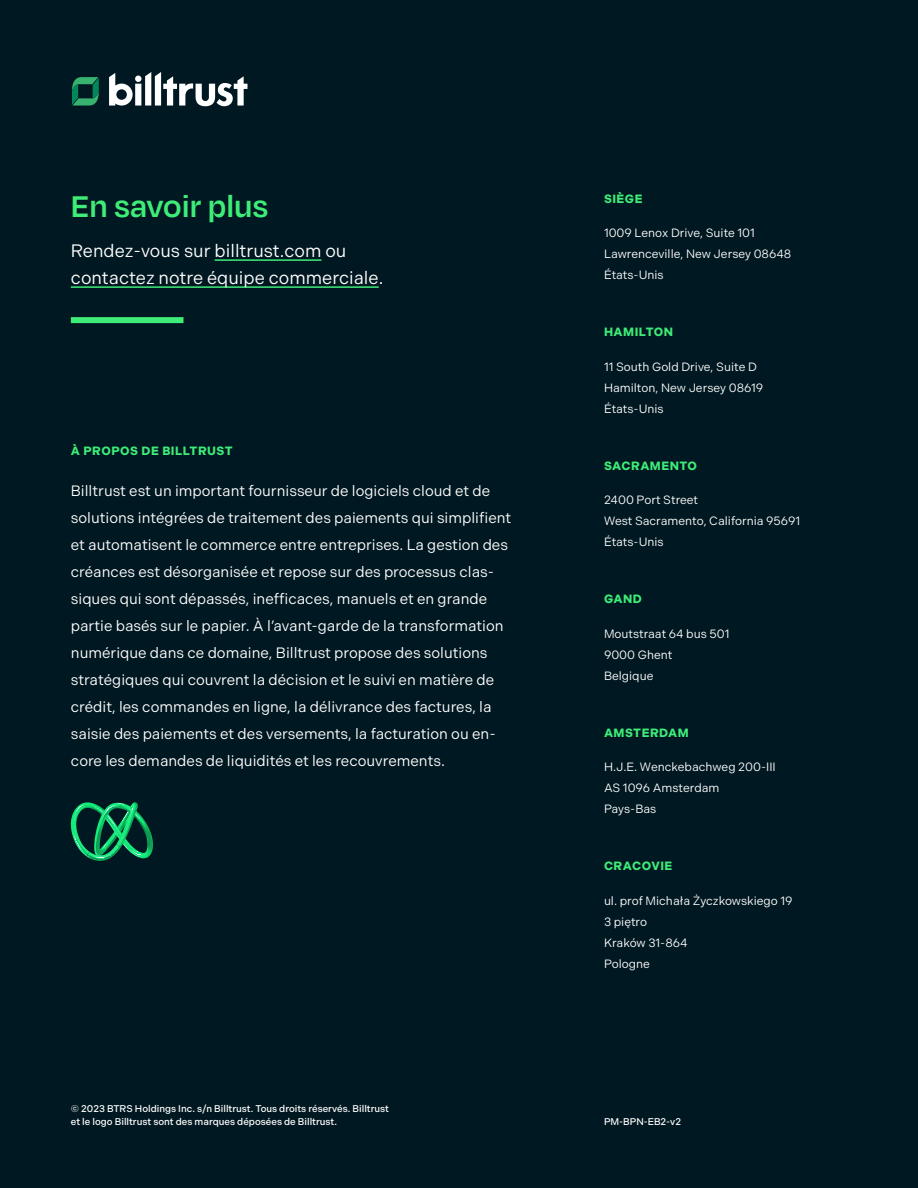
<style>
.page{position:relative;width:918px;height:1188px;background:#001821}
.page>*{position:absolute;margin:0;border:0;box-sizing:border-box;transform-origin:0 0}
.CTA{font:600 34.5px "Degular";color:#3eec78}
.Sales_Contact{font:18px/27px "Indivisible";color:#fff}
.Boilerplate{font:15px/27px "Indivisible";color:#fff}
.Address{font:12px/21px "Indivisible";color:#fff}
.Back_Cover_Header{font:700 12px "Indivisible";letter-spacing:.04em;color:#3eec78}
.Copyright{font:500 9.75px/13.5px "Indivisible";color:#fff}
</style>
<div class="page">
<svg style="left:72px;top:77px;width:27px;height:29px"></svg>
<svg style="left:109px;top:72px;width:138px;height:34px"></svg>
<hr style="left:215px;top:259px;width:106px;height:2px;background:#3eec78">
<div style="left:71px;top:317px;width:112px;height:6px;background:#3eec78"></div>
<hr style="left:71px;top:286px;width:308px;height:2px;background:#3eec78">
<svg style="left:71px;top:802px;width:77px;height:59px"></svg>
<p class="CTA" style="left:71px;top:184px;width:199px">En savoir plus</p>
<p class="Sales_Contact" style="left:71px;top:238px;width:314px">Rendez-vous sur billtrust.com ou contactez notre équipe commerciale.</p>
<p class="Back_Cover_Header" style="left:71px;top:444px;width:163px">À PROPOS DE BILLTRUST</p>
<p class="Boilerplate" style="left:71px;top:477px;width:442px">Billtrust est un important fournisseur de logiciels cloud et de solutions intégrées de traitement des paiements qui simplifient et automatisent le commerce entre entreprises. La gestion des créances est désorganisée et repose sur des processus clas&shy;siques qui sont dépassés, inefficaces, manuels et en grande partie basés sur le papier. À l’avant-garde de la transformation numérique dans ce domaine, Billtrust propose des solutions stratégiques qui couvrent la décision et le suivi en matière de crédit, les commandes en ligne, la délivrance des factures, la saisie des paiements et des versements, la facturation ou en&shy;core les demandes de liquidités et les recouvrements.</p>
<p class="Copyright" style="left:71px;top:1101px;width:320px">© 2023 BTRS Holdings Inc. s/n Billtrust. Tous droits réservés. Billtrust et le logo Billtrust sont des marques déposées de Billtrust.</p>
<p class="Back_Cover_Header" style="left:604px;top:191px;width:40px">SIÈGE</p>
<p class="Address" style="left:604px;top:222px;width:189px">1009 Lenox Drive, Suite 101<br>Lawrenceville, New Jersey 08648<br>États-Unis</p>
<p class="Back_Cover_Header" style="left:604px;top:325px;width:71px">HAMILTON</p>
<p class="Address" style="left:604px;top:356px;width:161px">11 South Gold Drive, Suite D<br>Hamilton, New Jersey 08619<br>États-Unis</p>
<p class="Back_Cover_Header" style="left:604px;top:458px;width:95px">SACRAMENTO</p>
<p class="Address" style="left:604px;top:489px;width:198px">2400 Port Street<br>West Sacramento, California 95691<br>États-Unis</p>
<p class="Back_Cover_Header" style="left:604px;top:592px;width:39px">GAND</p>
<p class="Address" style="left:604px;top:623px;width:127px">Moutstraat 64 bus 501<br>9000 Ghent<br>Belgique</p>
<p class="Back_Cover_Header" style="left:604px;top:725px;width:86px">AMSTERDAM</p>
<p class="Address" style="left:604px;top:756px;width:173px">H.J.E. Wenckebachweg 200-III<br>AS 1096 Amsterdam<br>Pays-Bas</p>
<p class="Back_Cover_Header" style="left:604px;top:859px;width:70px">CRACOVIE</p>
<p class="Address" style="left:604px;top:890px;width:190px">ul. prof Michała Życzkowskiego 19<br>3 piętro<br>Kraków 31-864<br>Pologne</p>
<p class="Copyright" style="left:604px;top:1115px;width:78px">PM-BPN-EB2-v2</p>
</div>
